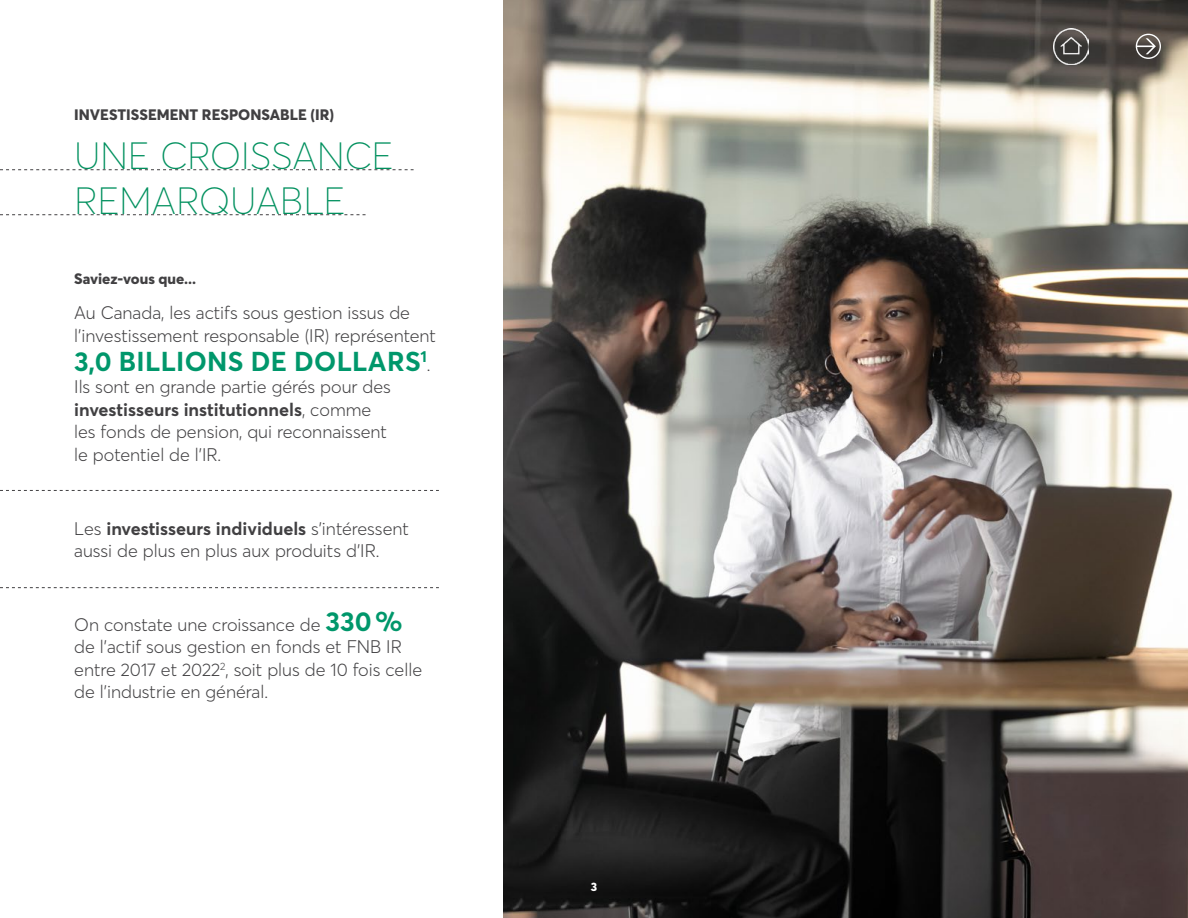
<style>
.page{position:relative;width:1188px;height:918px;background:#fff}
.page>*{position:absolute;margin:0;border:0;box-sizing:border-box;transform-origin:0 0}
.Txt_titre_vert_souli{font:100 37.5px "Desjardins Sans";letter-spacing:.01em;color:#00905e}
.Txt_courant{font:700 27px "Desjardins Sans";letter-spacing:.01em;color:#00976b}
.Txt_courant-2{font:300 18px/22.5px "Desjardins Sans";color:#414042}
.sous-titre_10pts{font:800 15px "Desjardins Sans";color:#414042}
.t1{font:800 12px "Desjardins Sans";color:#fff}
.s1{font-weight:700}
.s2{font-weight:700;font-size:27px;color:#00976b}
</style>
<div class="page">
<img style="left:503px;top:0;width:685px;height:918px">
<svg style="left:0;top:490px;width:439px;height:1px"></svg>
<svg style="left:0;top:587px;width:439px;height:1px"></svg>
<svg style="left:0;top:169px;width:414px;height:1px"></svg>
<svg style="left:0;top:214px;width:366px;height:1px"></svg>
<svg style="left:1137px;top:38px;width:19px;height:16px"></svg>
<div style="left:1136px;top:34px;width:25px;height:25px;border:1px solid #fff;border-radius:50%"></div>
<img style="left:1053px;top:29px;width:35px;height:35px">
<p class="sous-titre_10pts" style="left:74px;top:105px;width:261px">INVESTISSEMENT RESPONSABLE (IR)</p>
<p class="Txt_titre_vert_souli" style="left:74px;top:134px;width:320px">UNE CROISSANCE</p>
<p class="Txt_titre_vert_souli" style="left:74px;top:179px;width:272px">REMARQUABLE</p>
<p class="sous-titre_10pts" style="left:74px;top:269px;width:124px">Saviez-vous que...</p>
<p class="Txt_courant-2" style="left:74px;top:301px;width:363px">Au Canada, les actifs sous gestion issus de l’investissement responsable (IR) représentent</p>
<p class="Txt_courant" style="left:74px;top:344px;width:354px">3,0 BILLIONS DE DOLLARS<sup>1</sup></p>
<p class="Txt_courant-2" style="left:427px;top:353px;width:5px">.</p>
<p class="Txt_courant-2" style="left:74px;top:376px;width:318px">Ils sont en grande partie gérés pour des <span class="s1">investisseurs institutionnels</span>, comme les fonds de pension, qui reconnaissent le potentiel de l’IR.</p>
<p class="Txt_courant-2" style="left:74px;top:517px;width:336px">Les <span class="s1">investisseurs individuels</span> s’intéressent aussi de plus en plus aux produits d’IR.</p>
<p class="Txt_courant-2" style="left:74px;top:613px;width:349px">On constate une croissance de <span class="s2">330 % </span>de l’actif sous gestion en fonds et FNB IR entre 2017 et 2022<sup>2</sup>, soit plus de 10 fois celle de l’industrie en général.</p>
<p class="t1" style="left:591px;top:880px;width:8px">3</p>
</div>
